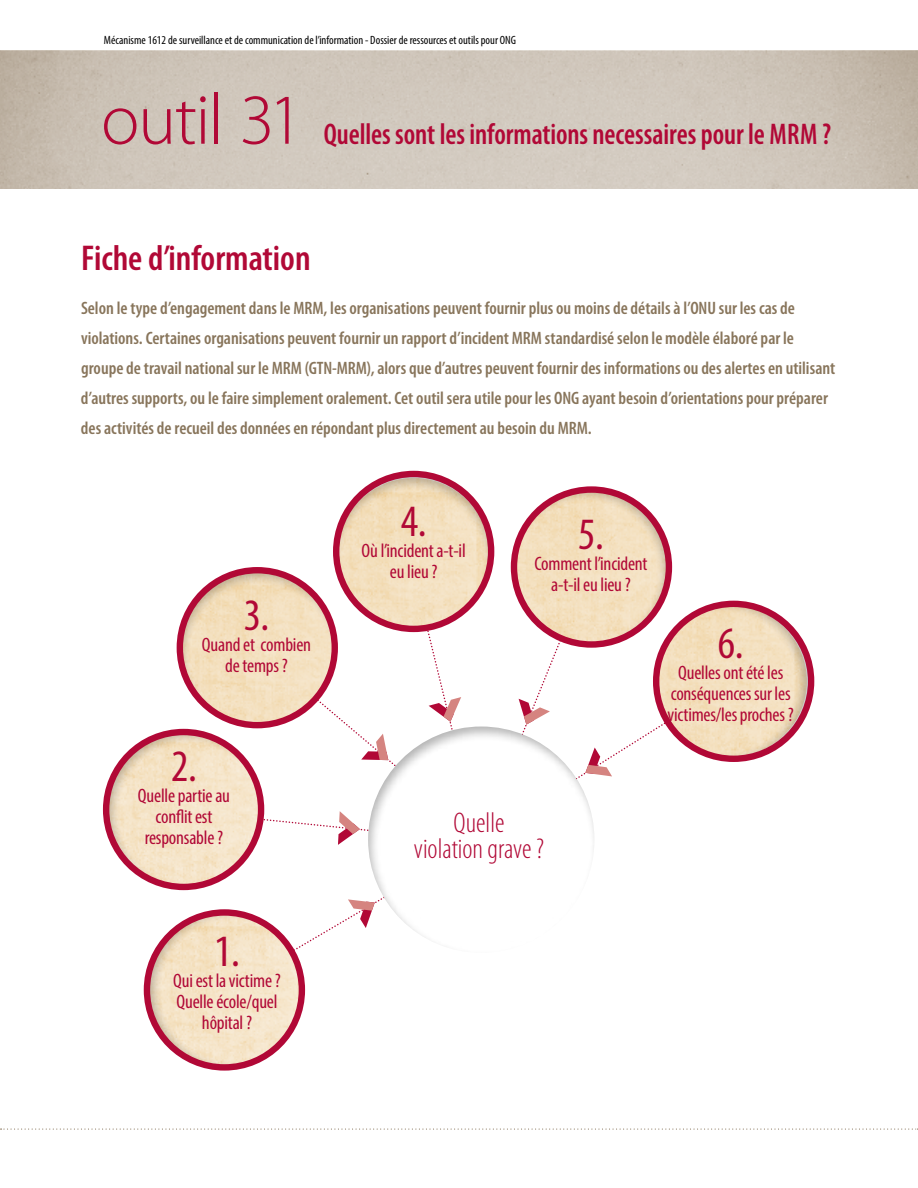
<style>
.page{position:relative;width:918px;height:1188px;background:#fff}
.page>*{position:absolute;margin:0;border:0;box-sizing:border-box;transform-origin:0 0}
.t1{font:300 72px "Myriad Pro";letter-spacing:-.025em;color:#b10836}
.t2{font:condensed 45px "Myriad Pro";color:#b10836}
.t3{font:600 condensed 36px "Myriad Pro";color:#b10836}
.t4{font:600 condensed 30px "Myriad Pro";letter-spacing:-.005em;color:#b10836;scale:.93 1}
.t5{font:300 condensed 28.5px/25.5px "Myriad Pro";color:#b10836;text-align:center}
.t6{font:condensed 19.5px/21px "Myriad Pro";letter-spacing:-.01em;color:#b10836;text-align:center}
.t7{font:600 condensed 18px/30px "Myriad Pro";color:#88755b}
.t8{font:condensed 12px "Myriad Pro";color:#000}
</style>
<div class="page">
<svg style="left:1px;top:1129px;width:917px;height:1px"></svg>
<svg style="left:102px;top:470px;width:713px;height:601px"></svg>
<p class="t8" style="left:104px;top:33px;width:414px">Mécanisme 1612 de surveillance et de communication de l’information - Dossier de ressources et outils pour ONG</p>
<h1 class="t1" style="left:101px;top:80px;width:204px">outil 31</h1>
<h3 class="t4" style="left:324px;top:117px;width:547px">Quelles sont les informations necessaires pour le mrm ?</h3>
<h3 class="t3" style="left:81px;top:238px;width:231px">Fiche d’information</h3>
<p class="t7" style="left:81px;top:293px;width:756px">Selon le type d’engagement dans le MRM, les organisations peuvent fournir plus ou moins de détails à l’ONU sur les cas de violations. Certaines organisations peuvent fournir un rapport d’incident MRM standardisé selon le modèle élaboré par le groupe de travail national sur le MRM (GTN-MRM), alors que d’autres peuvent fournir des informations ou des alertes en utilisant d’autres supports, ou le faire simplement oralement. Cet outil sera utile pour les ONG ayant besoin d’orientations pour préparer des activités de recueil des données en répondant plus directement au besoin du MRM.</p>
<h2 class="t2" style="left:244px;top:588px;width:23px">3.</h2>
<p class="t6" style="left:202px;top:634px;width:111px">Quand et combien de temps ?</p>
<h2 class="t2" style="left:171px;top:739px;width:23px">2.</h2>
<p class="t6" style="left:138px;top:785px;width:94px">Quelle partie au conflit est responsable ?</p>
<h2 class="t2" style="left:214px;top:924px;width:23px">1.</h2>
<p class="t6" style="left:173px;top:970px;width:109px">Qui est la victime ?<br>Quelle école/quel hôpital ?</p>
<h2 class="t2" style="left:401px;top:494px;width:23px">4.</h2>
<p class="t6" style="left:362px;top:540px;width:106px">Où l’incident a-t-il eu lieu ?</p>
<h2 class="t2" style="left:578px;top:507px;width:23px">5.</h2>
<p class="t6" style="left:534px;top:553px;width:114px">Comment l’incident a-t-il eu lieu ?</p>
<h2 class="t2" style="left:718px;top:616px;width:23px">6.</h2>
<p class="t6" style="left:668px;top:661px;width:128px">Quelles ont été les conséquences sur les victimes/les proches ?</p>
<h3 class="t5" style="left:414px;top:811px;width:132px">Quelle<br>violation grave ?</h3>
</div>
